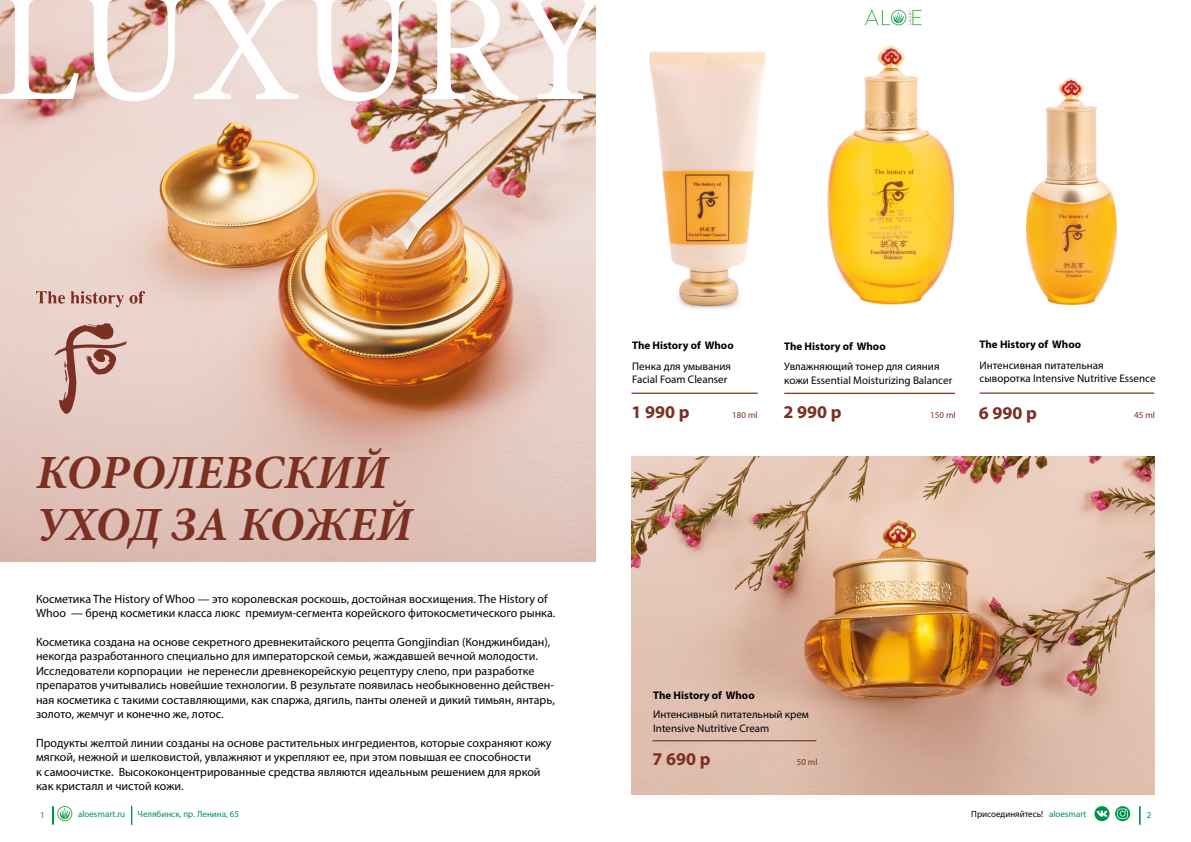
<style>
.page{position:relative;width:1191px;height:842px;background:#fff}
.page>*{position:absolute;margin:0;border:0;box-sizing:border-box;transform-origin:0 0}
.t1{font:160.9px "Minion Pro";color:#fff}
.t2{font:italic 700 47.8px/52.1px "Minion Pro";color:#7c3022}
.t3{font:700 18px "Myriad Pro";color:#7c2e22}
.t4{font:12px/14.4px "Myriad Pro";color:#000}
.t5{font:11px/13.2px "Myriad Pro";color:#000}
.t6{font:700 11px "Myriad Pro";color:#000}
.t7{font:9px "Myriad Pro";color:#00924c}
.t8{font:9px "Myriad Pro";color:#000}
.t9{font:9px "Myriad Pro";color:#7c2e22}
.s1{color:#00924c}
</style>
<div class="page">
<svg style="left:1139px;top:806px;width:1px;height:19px"></svg>
<svg style="left:1094px;top:806px;width:15px;height:15px"></svg>
<svg style="left:1115px;top:806px;width:15px;height:15px"></svg>
<svg style="left:1117px;top:808px;width:11px;height:11px"></svg>
<svg style="left:865px;top:10px;width:56px;height:15px"></svg>
<img style="left:0;top:0;width:595px;height:561px">
<svg style="left:131px;top:806px;width:1px;height:19px"></svg>
<svg style="left:52px;top:806px;width:20px;height:19px"></svg>
<img style="left:649px;top:52px;width:116px;height:257px">
<img style="left:827px;top:46px;width:127px;height:258px">
<img style="left:1026px;top:78px;width:90px;height:226px">
<img style="left:631px;top:456px;width:524px;height:338px">
<hr style="left:979px;top:392px;width:175px;height:2px;background:#7c2e22">
<hr style="left:784px;top:393px;width:171px;height:1px;background:#7c2e22">
<hr style="left:631px;top:393px;width:126px;height:1px;background:#7c2e22">
<hr style="left:652px;top:740px;width:164px;height:1px;background:#7c2e22">
<svg style="left:36px;top:291px;width:29px;height:13px"></svg>
<svg style="left:71px;top:291px;width:74px;height:17px"></svg>
<svg style="left:55px;top:323px;width:71px;height:91px;background:#cca69e"></svg>
<h1 class="t1" style="left:-6px;top:-60px;width:618px">LUXURY</h1>
<h2 class="t2" style="left:36px;top:445px;width:377px">КОРОЛЕВСКИЙ<br>УХОД ЗА КОЖЕЙ</h2>
<p class="t4" style="left:36px;top:591px;width:521px">Косметика The History of Whoo — это королевская роскошь, достойная восхищения. The History of<br>Whoo — бренд косметики класса люкс премиум-сегмента корейского фитокосметического рынка.</p>
<p class="t4" style="left:36px;top:635px;width:520px">Косметика создана на основе секретного древнекитайского рецепта Gongjindian (Конджинбидан), некогда разработанного специально для императорской семьи, жаждавшей вечной молодости.<br>Исследователи корпорации не перенесли древнекорейскую рецептуру слепо, при разработке препаратов учитывались новейшие технологии. В результате появилась необыкновенно действен&shy;ная косметика с такими составляющими, как спаржа, дягиль, панты оленей и дикий тимьян, янтарь, золото, жемчуг и конечно же, лотос.</p>
<p class="t4" style="left:36px;top:735px;width:517px">Продукты желтой линии созданы на основе растительных ингредиентов, которые сохраняют кожу мягкой, нежной и шелковистой, увлажняют и укрепляют ее, при этом повышая ее способности<br>к самоочистке. Высококонцентрированные средства являются идеальным решением для яркой как кристалл и чистой кожи.</p>
<p class="t6" style="left:632px;top:338px;width:103px">The History of Whoo</p>
<p class="t5" style="left:632px;top:359px;width:100px">Пенка для умывания<br>Facial Foam Cleanser</p>
<h3 class="t3" style="left:631px;top:400px;width:59px">1 990 р</h3>
<p class="t9" style="left:732px;top:409px;width:27px">180 ml</p>
<p class="t6" style="left:784px;top:339px;width:103px">The History of Whoo</p>
<p class="t6" style="left:979px;top:337px;width:103px">The History of Whoo</p>
<p class="t5" style="left:784px;top:360px;width:169px">Увлажняющий тонер для сияния кожи Essential Moisturizing Balancer</p>
<p class="t5" style="left:979px;top:358px;width:177px">Интенсивная питательная сыворотка Intensive Nutritive Essence</p>
<h3 class="t3" style="left:783px;top:401px;width:59px">2 990 р</h3>
<p class="t9" style="left:930px;top:410px;width:27px">150 ml</p>
<h3 class="t3" style="left:979px;top:401px;width:59px">6 990 р</h3>
<p class="t9" style="left:1134px;top:409px;width:22px">45 ml</p>
<p class="t6" style="left:653px;top:688px;width:103px">The History of Whoo</p>
<p class="t5" style="left:653px;top:708px;width:157px">Интенсивный питательный крем<br>Intensive Nutritive Cream</p>
<h3 class="t3" style="left:652px;top:747px;width:59px">7 690 р</h3>
<p class="t9" style="left:797px;top:757px;width:22px">50 ml</p>
<p class="t7" style="left:78px;top:808px;width:49px">aloesmart.ru</p>
<p class="t7" style="left:138px;top:808px;width:103px">Челябинск, пр. Ленина, 65</p>
<p class="t8" style="left:971px;top:808px;width:117px">Присоединяйтесь! <span class="s1">aloesmart</span></p>
<p class="t7" style="left:40px;top:809px;width:6px">1</p>
<p class="t7" style="left:1146px;top:809px;width:6px">2</p>
</div>
